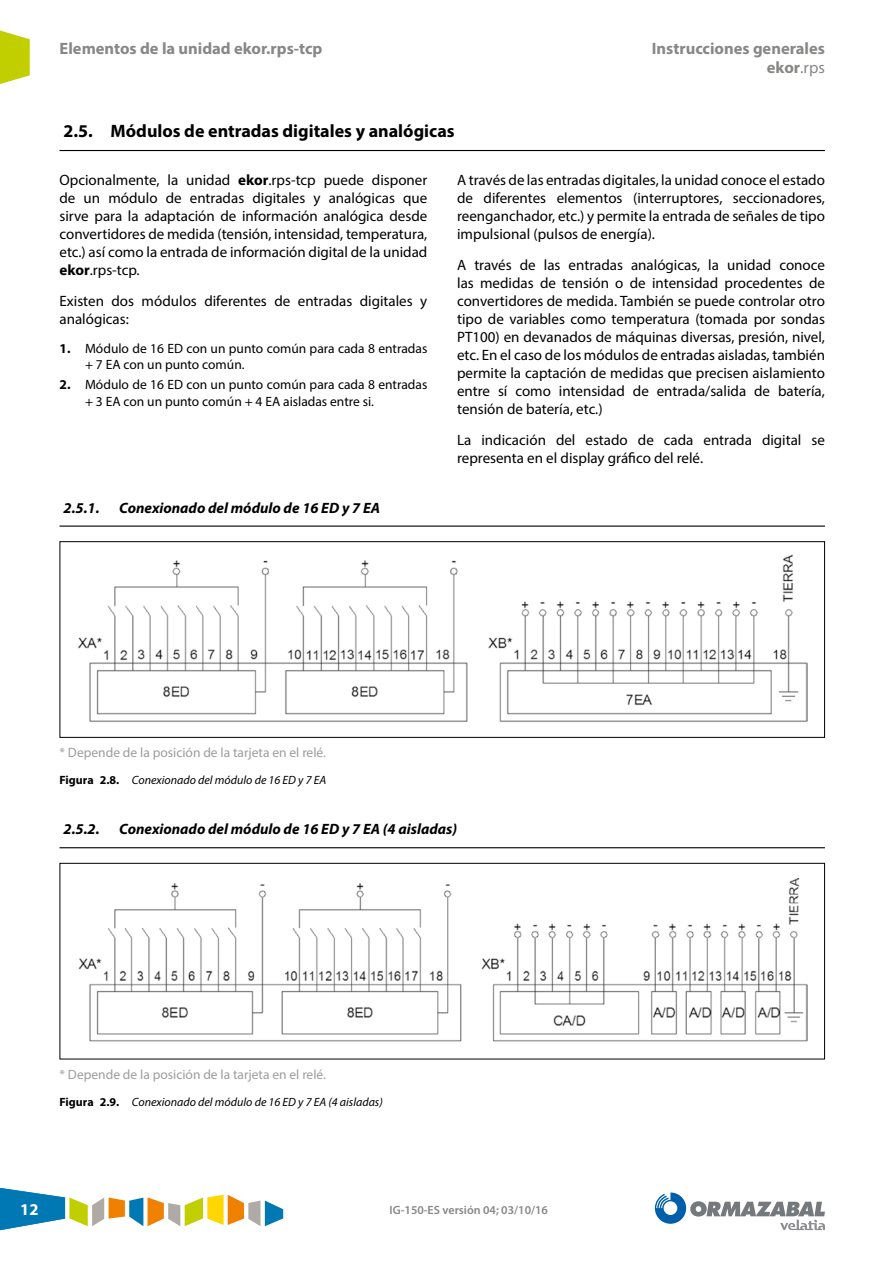
<style>
.page{position:relative;width:893px;height:1263px;background:#fff}
.page>*{position:absolute;margin:0;border:0;box-sizing:border-box;transform-origin:0 0}
.t1{font:700 18px "Myriad Pro";color:#000}
.t2{font:700 16.5px/19.8px "Myriad Pro";color:#878786;text-align:right}
.t3{font:700 16.5px "Myriad Pro";color:#fff}
.t4{font:15px/18px "Myriad Pro";color:#000;text-align:justify}
.t5{font:italic 700 15px "Myriad Pro";color:#000}
.t6{font:13.5px/16.2px "Myriad Pro";color:#000}
.t7{font:13.5px "Myriad Pro";color:#9d9d9c}
.t8{font:italic 12px "Myriad Pro";color:#000}
.t9{font:600 12px "Myriad Pro";color:#878786}
.s1{font-weight:400}
.s2{font-weight:700}
.s3{font-weight:700;font-style:normal}
</style>
<div class="page">
<svg style="left:0;top:1188px;width:283px;height:43px"></svg>
<svg style="left:655px;top:1192px;width:170px;height:38px"></svg>
<svg style="left:0;top:30px;width:30px;height:54px"></svg>
<hr style="left:60px;top:150px;width:765px;height:1px;background:#000">
<hr style="left:60px;top:525px;width:765px;height:2px;background:#000">
<hr style="left:60px;top:847px;width:765px;height:1px;background:#000">
<img style="left:78px;top:555px;width:730px;height:167px">
<div style="left:60px;top:541px;width:765px;height:197px;border:1px solid #000"></div>
<img style="left:78px;top:879px;width:730px;height:163px">
<div style="left:60px;top:863px;width:765px;height:196px;border:1px solid #000"></div>
<p class="t2" style="left:60px;top:38px;width:264px">Elementos de la unidad ekor.rps-tcp</p>
<p class="t2" style="left:652px;top:38px;width:175px">Instrucciones generales ekor<span class="s1">.rps</span></p>
<p class="t1" style="left:64px;top:119px;width:393px">2.5. Módulos de entradas digitales y analógicas</p>
<p class="t4" style="left:60px;top:171px;width:369px">Opcionalmente, la unidad <span class="s2">ekor</span>.rps-tcp puede disponer de un módulo de entradas digitales y analógicas que sirve para la adaptación de información analógica desde convertidores de medida (tensión, intensidad, temperatura, etc.) así como la entrada de información digital de la unidad <span class="s2">ekor</span>.rps-tcp.</p>
<p class="t4" style="left:60px;top:291px;width:369px">Existen dos módulos diferentes de entradas digitales y analógicas:</p>
<p class="t6" style="left:85px;top:340px;width:344px;text-indent:-26px"><span class="s2">1.</span> Módulo de 16 ED con un punto común para cada 8 entradas + 7 EA con un punto común.</p>
<p class="t6" style="left:85px;top:376px;width:344px;text-indent:-26px"><span class="s2">2.</span> Módulo de 16 ED con un punto común para cada 8 entradas + 3 EA con un punto común + 4 EA aisladas entre si.</p>
<p class="t4" style="left:457px;top:171px;width:369px">A través de las entradas digitales, la unidad conoce el estado de diferentes elementos (interruptores, seccionadores, reenganchador, etc.) y permite la entrada de señales de tipo impulsional (pulsos de energía).</p>
<p class="t4" style="left:457px;top:255px;width:369px">A través de las entradas analógicas, la unidad conoce las medidas de tensión o de intensidad procedentes de convertidores de medida. También se puede controlar otro tipo de variables como temperatura (tomada por sondas PT100) en devanados de máquinas diversas, presión, nivel, etc. En el caso de los módulos de entradas aisladas, también permite la captación de medidas que precisen aislamiento entre sí como intensidad de entrada/salida de batería, tensión de batería, etc.)</p>
<p class="t4" style="left:457px;top:430px;width:369px">La indicación del estado de cada entrada digital se representa en el display gráfico del relé.</p>
<p class="t5" style="left:64px;top:498px;width:38px">2.5.1.</p>
<p class="t5" style="left:119px;top:498px;width:263px">Conexionado del módulo de 16 ED y 7 EA</p>
<p class="t7" style="left:60px;top:744px;width:268px">* Depende de la posición de la tarjeta en el relé.</p>
<p class="t8" style="left:60px;top:773px;width:268px"><span class="s3">Figura 2.8.</span> Conexionado del módulo de 16 ED y 7 EA</p>
<p class="t5" style="left:64px;top:820px;width:38px">2.5.2.</p>
<p class="t5" style="left:119px;top:820px;width:339px">Conexionado del módulo de 16 ED y 7 EA (4 aisladas)</p>
<p class="t7" style="left:60px;top:1066px;width:268px">* Depende de la posición de la tarjeta en el relé.</p>
<p class="t8" style="left:60px;top:1094px;width:325px"><span class="s3">Figura 2.9.</span> Conexionado del módulo de 16 ED y 7 EA (4 aisladas)</p>
<p class="t3" style="left:20px;top:1198px;width:20px">12</p>
<p class="t9" style="left:390px;top:1202px;width:160px">IG-150-ES versión 04; 03/10/16</p>
</div>
